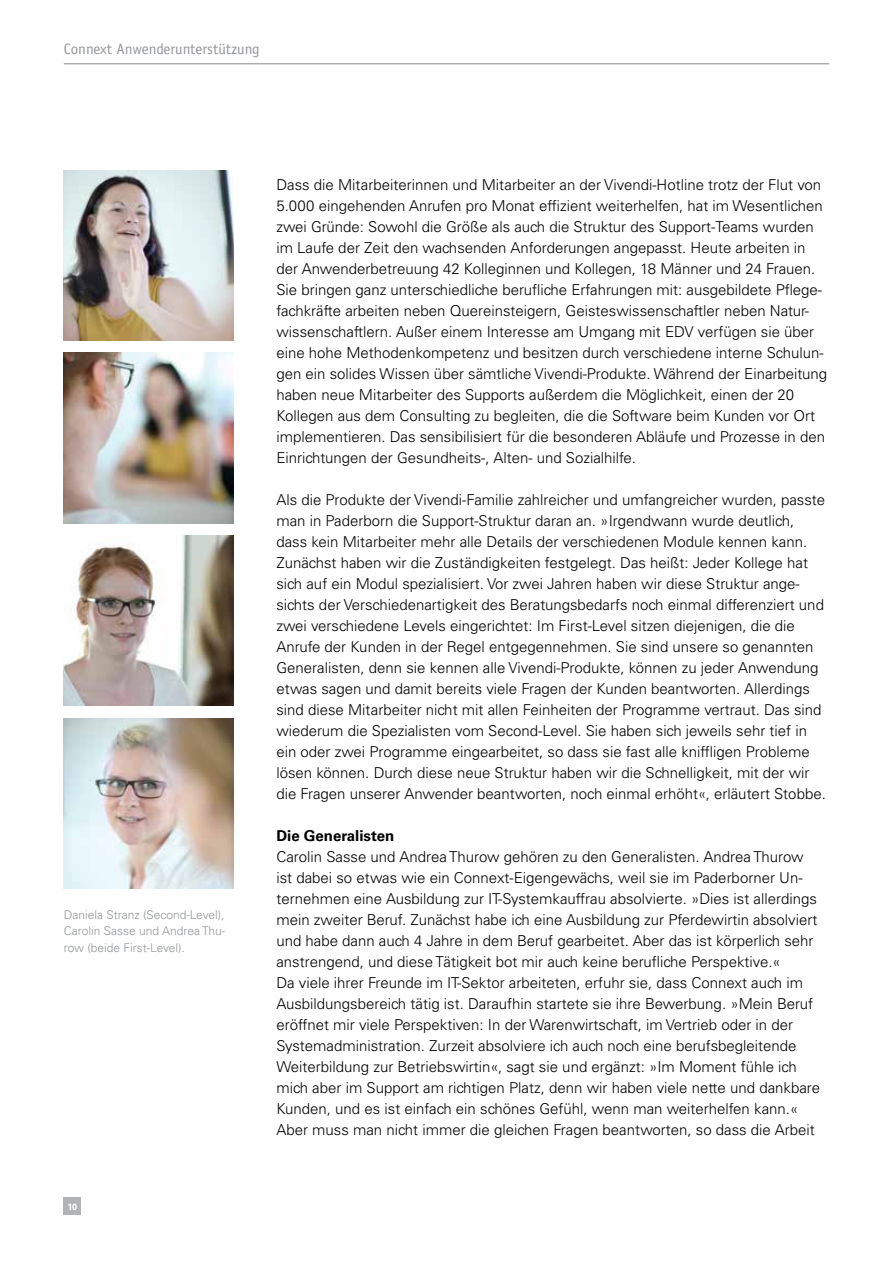
<style>
.page{position:relative;width:893px;height:1263px;background:#fff}
.page>*{position:absolute;margin:0;border:0;box-sizing:border-box;transform-origin:0 0}
.t1{font:300 15px/21px "Univers LT Std";color:#000}
.t2{font:15px "Officina Sans";color:#939598}
.t3{font:700 15px "Univers LT Std";color:#000}
.t4{font:300 12px/16.5px "Univers LT Std";color:#939598;text-align:justify}
.t5{font:700 9px "Univers LT Std";color:#fff}
</style>
<div class="page">
<div style="left:64px;top:1198px;width:17px;height:17px;background:#b1b4b6"></div>
<hr style="left:64px;top:63px;width:765px;height:1px;background:#939598">
<img style="left:64px;top:536px;width:170px;height:170px">
<img style="left:64px;top:719px;width:170px;height:170px">
<img style="left:64px;top:353px;width:170px;height:170px">
<img style="left:64px;top:170px;width:170px;height:170px">
<p class="t2" style="left:64px;top:40px;width:197px">Connext Anwenderunterstützung</p>
<p class="t4" style="left:64px;top:906px;width:163px">Daniela Stranz (Second-Level), Carolin Sasse und Andrea Thu&shy;row (beide First-Level).</p>
<p class="t5" style="left:68px;top:1201px;width:11px">10</p>
<p class="t1" style="left:276px;top:174px;width:552px">Dass die Mitarbeiterinnen und Mitarbeiter an der Vivendi-Hotline trotz der Flut von 5.000 eingehenden Anrufen pro Monat effizient weiterhelfen, hat im Wesentlichen zwei Gründe: Sowohl die Größe als auch die Struktur des Support-Teams wurden im Laufe der Zeit den wachsenden Anforderungen angepasst. Heute arbeiten in der Anwenderbetreuung 42 Kolleginnen und Kollegen, 18 Männer und 24 Frauen.<br>Sie bringen ganz unterschiedliche berufliche Erfahrungen mit: ausgebildete Pflege&shy;fachkräfte arbeiten neben Quereinsteigern, Geisteswissenschaftler neben Natur&shy;wissenschaftlern. Außer einem Interesse am Umgang mit EDV verfügen sie über eine hohe Methodenkompetenz und besitzen durch verschiedene interne Schulun&shy;gen ein solides Wissen über sämtliche Vivendi-Produkte. Während der Einarbeitung haben neue Mitarbeiter des Supports außerdem die Möglichkeit, einen der 20<br>Kollegen aus dem Consulting zu begleiten, die die Software beim Kunden vor Ort implementieren. Das sensibilisiert für die besonderen Abläufe und Prozesse in den Einrichtungen der Gesundheits-, Alten- und Sozialhilfe.</p>
<p class="t1" style="left:276px;top:489px;width:551px">Als die Produkte der Vivendi-Familie zahlreicher und umfangreicher wurden, passte man in Paderborn die Support-Struktur daran an. »Irgendwann wurde deutlich, dass kein Mitarbeiter mehr alle Details der verschiedenen Module kennen kann.<br>Zunächst haben wir die Zuständigkeiten festgelegt. Das heißt: Jeder Kollege hat sich auf ein Modul spezialisiert. Vor zwei Jahren haben wir diese Struktur ange&shy;sichts der Verschiedenartigkeit des Beratungsbedarfs noch einmal differenziert und zwei verschiedene Levels eingerichtet: Im First-Level sitzen diejenigen, die die Anrufe der Kunden in der Regel entgegennehmen. Sie sind unsere so genannten Generalisten, denn sie kennen alle Vivendi-Produkte, können zu jeder Anwendung etwas sagen und damit bereits viele Fragen der Kunden beantworten. Allerdings sind diese Mitarbeiter nicht mit allen Feinheiten der Programme vertraut. Das sind wiederum die Spezialisten vom Second-Level. Sie haben sich jeweils sehr tief in ein oder zwei Programme eingearbeitet, so dass sie fast alle kniffligen Probleme lösen können. Durch diese neue Struktur haben wir die Schnelligkeit, mit der wir die Fragen unserer Anwender beantworten, noch einmal erhöht«, erläutert Stobbe.</p>
<p class="t3" style="left:276px;top:827px;width:119px">Die Generalisten</p>
<p class="t1" style="left:276px;top:846px;width:545px">Carolin Sasse und Andrea Thurow gehören zu den Generalisten. Andrea Thurow ist dabei so etwas wie ein Connext-Eigengewächs, weil sie im Paderborner Un&shy;ternehmen eine Ausbildung zur IT-Systemkauffrau absolvierte. »Dies ist allerdings mein zweiter Beruf. Zunächst habe ich eine Ausbildung zur Pferdewirtin absolviert und habe dann auch 4 Jahre in dem Beruf gearbeitet. Aber das ist körperlich sehr anstrengend, und diese Tätigkeit bot mir auch keine berufliche Perspektive.«<br>Da viele ihrer Freunde im IT-Sektor arbeiteten, erfuhr sie, dass Connext auch im Ausbildungsbereich tätig ist. Daraufhin startete sie ihre Bewerbung. »Mein Beruf eröffnet mir viele Perspektiven: In der Warenwirtschaft, im Vertrieb oder in der Systemadministration. Zurzeit absolviere ich auch noch eine berufsbegleitende Weiterbildung zur Betriebswirtin«, sagt sie und ergänzt: »Im Moment fühle ich mich aber im Support am richtigen Platz, denn wir haben viele nette und dankbare Kunden, und es ist einfach ein schönes Gefühl, wenn man weiterhelfen kann.« Aber muss man nicht immer die gleichen Fragen beantworten, so dass die Arbeit</p>
</div>
